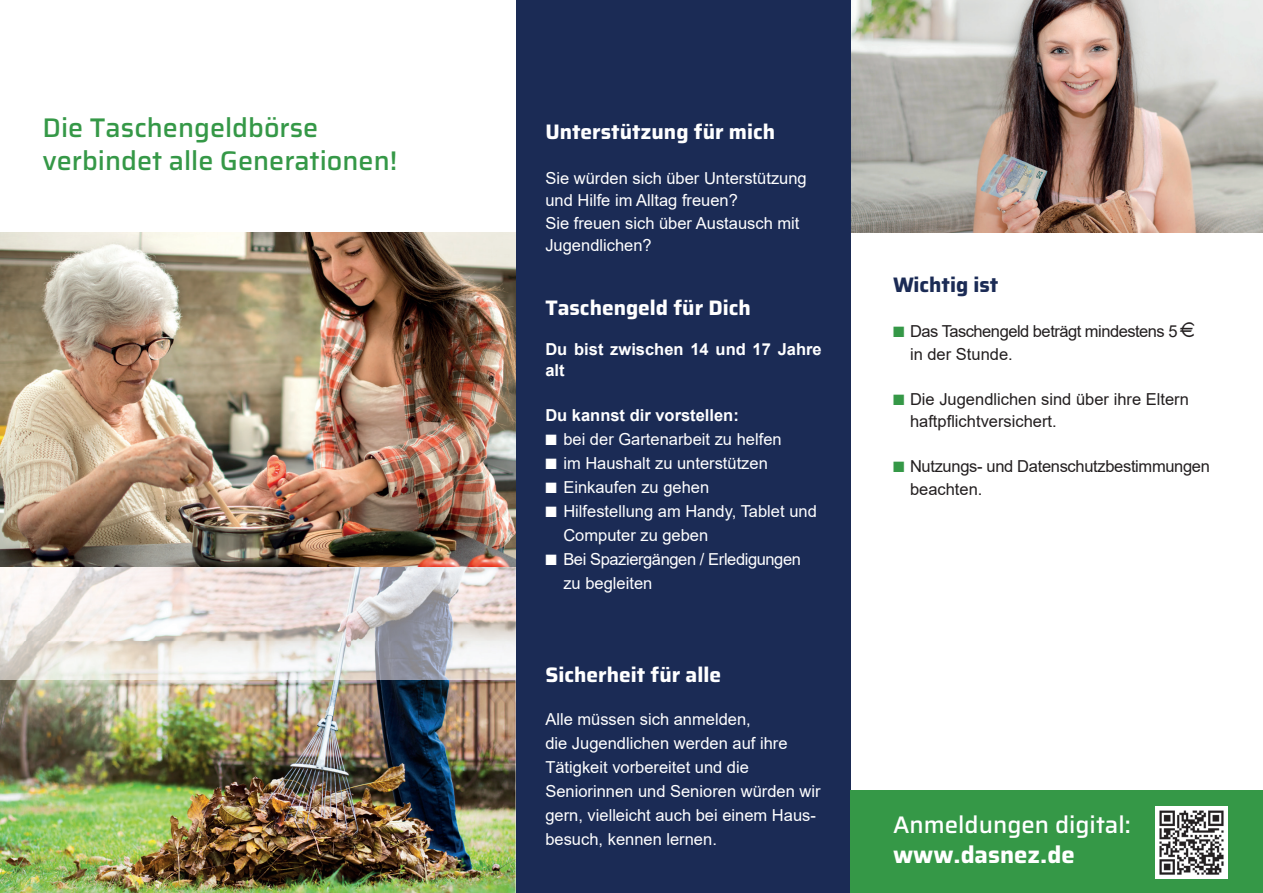
<style>
.page{position:relative;width:1263px;height:893px;background:#fff}
.page>*{position:absolute;margin:0;border:0;box-sizing:border-box;transform-origin:0 0}
.t1{font:500 27px/33px "Saira";color:#359847}
.t2{font:500 24px "Saira";color:#fff}
.t3{font:700 24px "Saira";color:#fff}
.t4{font:700 21px "Saira";color:#fff}
.t5{font:700 21px "Saira";color:#1b2b55}
.t6{font:16.5px/24px "Arial";color:#fff}
.t7{font:16.5px/22.5px "Arial";color:#231f20}
.t8{font:700 16.5px/21px "Arial";color:#fff}
.t9{font:16.5px/22.5px "Arial";letter-spacing:-.03em;color:#231f20}
.t10{font:16.5px/22.5px "Arial";letter-spacing:-.02em;color:#231f20}
.t11{font:16.5px/24px "Arial";letter-spacing:-.025em;color:#fff}
.s1{color:#359847}
</style>
<div class="page">
<img style="left:0;top:233px;width:516px;height:660px">
<img style="left:850px;top:0;width:413px;height:233px">
<img style="left:0;top:568px;width:516px;height:111px">
<div style="left:516px;top:0;width:334px;height:893px;background:#1b2b55"></div>
<div style="left:850px;top:791px;width:413px;height:102px;background:#359847"></div>
<img style="left:1155px;top:806px;width:73px;height:72px">
<h1 class="t1" style="left:43px;top:111px;width:356px">Die Taschengeldbörse verbindet alle Generationen!</h1>
<p class="t4" style="left:545px;top:115px;width:231px">Unterstützung für mich</p>
<p class="t6" style="left:545px;top:166px;width:263px;line-height:22.5px">Sie würden sich über Unterstützung und Hilfe im Alltag freuen?<br>Sie freuen sich über Austausch mit<br>Jugendlichen?</p>
<p class="t4" style="left:545px;top:291px;width:207px">Taschengeld für Dich</p>
<p class="t8" style="left:545px;top:339px;width:278px">Du bist zwischen 14 und 17 Jahre alt</p>
<p class="t8" style="left:545px;top:405px;width:195px">Du kannst dir vorstellen:</p>
<p class="t6" style="left:545px;top:427px;width:238px">■ bei der Gartenarbeit zu helfen</p>
<p class="t6" style="left:545px;top:451px;width:224px">■ im Haushalt zu unterstützen</p>
<p class="t6" style="left:545px;top:475px;width:165px">■ Einkaufen zu gehen</p>
<p class="t6" style="left:563px;top:499px;width:255px;text-indent:-18px">■ Hilfestellung am Handy, Tablet und<br>Computer zu geben</p>
<p class="t11" style="left:563px;top:547px;width:239px;text-indent:-18px">■ Bei Spaziergängen / Erledigungen zu begleiten</p>
<p class="t4" style="left:545px;top:658px;width:177px">Sicherheit für alle</p>
<p class="t6" style="left:545px;top:707px;width:277px">Alle müssen sich anmelden,<br>die Jugendlichen werden auf ihre<br>Tätigkeit vorbereitet und die<br>Seniorinnen und Senioren würden wir gern, vielleicht auch bei einem Haus&shy;besuch, kennen lernen.</p>
<p class="t5" style="left:893px;top:268px;width:107px">Wichtig ist</p>
<p class="t9" style="left:910px;top:320px;width:269px;text-indent:-17px"><span class="s1">■</span> Das Taschengeld beträgt mindestens 5 in der Stunde.</p>
<p class="t7" style="left:910px;top:387px;width:280px;text-indent:-17px"><span class="s1">■</span> Die Jugendlichen sind über ihre Eltern haftpflichtversichert.</p>
<p class="t10" style="left:910px;top:455px;width:301px;text-indent:-17px"><span class="s1">■</span> Nutzungs- und Datenschutzbestimmungen beachten.</p>
<h2 class="t2" style="left:893px;top:806px;width:239px">Anmeldungen digital:</h2>
<h2 class="t3" style="left:893px;top:836px;width:183px">www.dasnez.de</h2>
</div>
